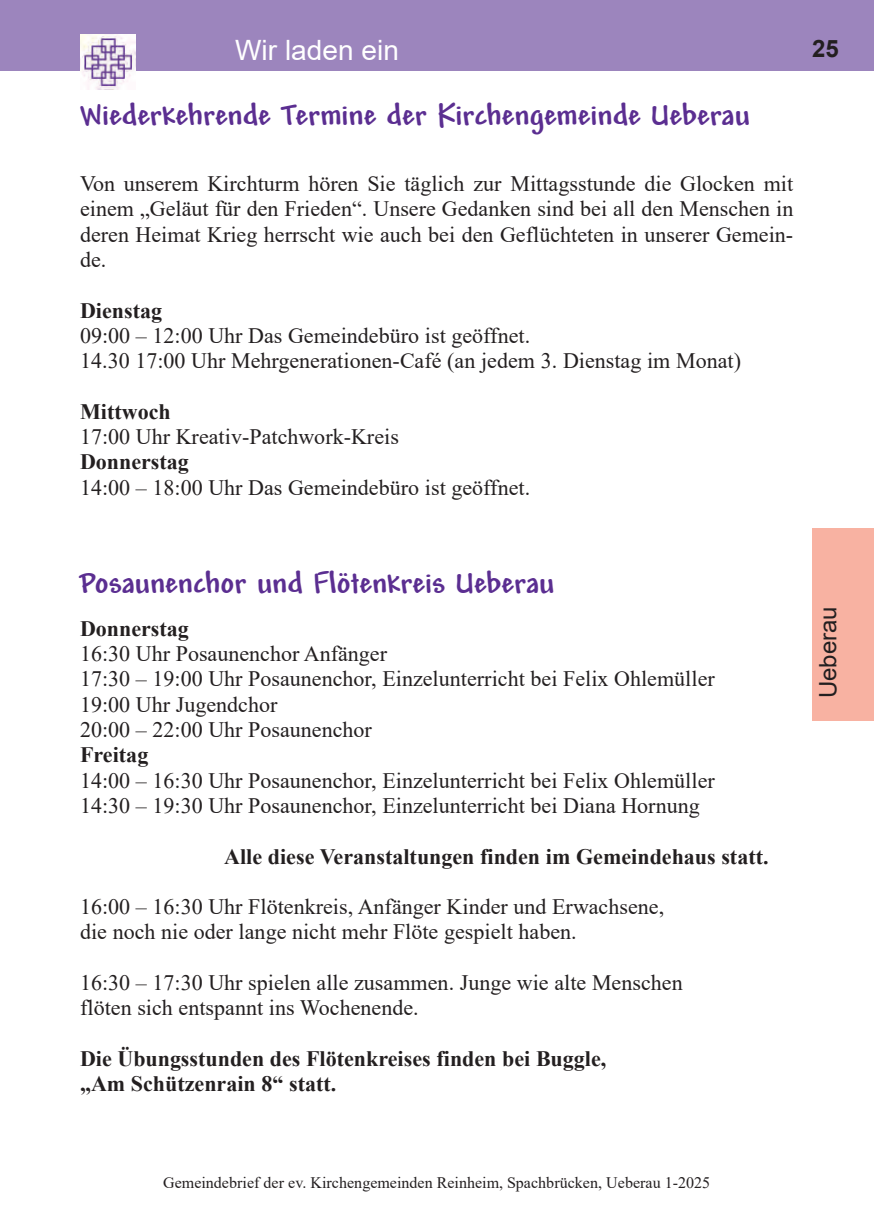
<style>
.page{position:relative;width:874px;height:1225px;background:#fff}
.page>*{position:absolute;margin:0;border:0;box-sizing:border-box;transform-origin:0 0}
.t1{font:700 32px "Andy";color:#5b2e91}
.t2{font:28px "Arial";color:#fff}
.t3{font:24px "Arial";color:#231f20}
.t4{font:700 24px "Arial";color:#231f20}
.t5{font:22px/25.2px "Times New Roman";color:#231f20}
.t6{font:700 22px/25.2px "Times New Roman";color:#231f20}
.t7{font:16px "Times New Roman";color:#231f20}
</style>
<div class="page">
<img style="left:82px;top:71px;width:49px;height:19px">
<div style="left:0;top:0;width:873px;height:71px;background:#9c85bd"></div>
<div style="left:811px;top:528px;width:62px;height:192px;background:#f8b2a2"></div>
<p class="t2" style="left:235px;top:35px;width:165px">Wir laden ein</p>
<p class="t4" style="left:811px;top:35px;width:28px">25</p>
<h1 class="t1" style="left:80px;top:100px;width:671px">Wiederkehrende Termine der Kirchengemeinde Ueberau</h1>
<p class="t5" style="left:80px;top:171px;width:714px;text-align:justify">Von unserem Kirchturm hören Sie täglich zur Mittagsstunde die Glocken mit einem „Geläut für den Frieden“. Unsere Gedanken sind bei all den Menschen in deren Heimat Krieg herrscht wie auch bei den Geflüchteten in unserer Gemein‐ de.</p>
<p class="t6" style="left:80px;top:298px;width:84px">Dienstag</p>
<p class="t5" style="left:80px;top:323px;width:662px">09:00 – 12:00 Uhr Das Gemeindebüro ist geöffnet.<br>14.30 17:00 Uhr Mehrgenerationen-Café (an jedem 3. Dienstag im Monat)</p>
<p class="t6" style="left:80px;top:399px;width:92px">Mittwoch</p>
<p class="t5" style="left:80px;top:424px;width:320px">17:00 Uhr Kreativ-Patchwork-Kreis</p>
<p class="t6" style="left:80px;top:449px;width:110px">Donnerstag</p>
<p class="t5" style="left:80px;top:475px;width:451px">14:00 – 18:00 Uhr Das Gemeindebüro ist geöffnet.</p>
<h1 class="t1" style="left:80px;top:568px;width:475px">Posaunenchor und Flötenkreis Ueberau</h1>
<p class="t6" style="left:80px;top:616px;width:110px">Donnerstag</p>
<p class="t5" style="left:80px;top:641px;width:636px">16:30 Uhr Posaunenchor Anfänger<br>17:30 – 19:00 Uhr Posaunenchor, Einzelunterricht bei Felix Ohlemüller 19:00 Uhr Jugendchor<br>20:00 – 22:00 Uhr Posaunenchor</p>
<p class="t6" style="left:80px;top:742px;width:70px">Freitag</p>
<p class="t5" style="left:80px;top:767px;width:636px">14:00 – 16:30 Uhr Posaunenchor, Einzelunterricht bei Felix Ohlemüller<br>14:30 – 19:30 Uhr Posaunenchor, Einzelunterricht bei Diana Hornung</p>
<p class="t6" style="left:224px;top:843px;width:545px">Alle diese Veranstaltungen finden im Gemeindehaus statt.</p>
<p class="t5" style="left:80px;top:894px;width:585px">16:00 – 16:30 Uhr Flötenkreis, Anfänger Kinder und Erwachsene, die noch nie oder lange nicht mehr Flöte gespielt haben.</p>
<p class="t5" style="left:80px;top:970px;width:603px">16:30 – 17:30 Uhr spielen alle zusammen. Junge wie alte Menschen flöten sich entspannt ins Wochenende.</p>
<p class="t6" style="left:80px;top:1046px;width:527px">Die Übungsstunden des Flötenkreises finden bei Buggle, „Am Schützenrain 8“ statt.</p>
<p class="t3" style="left:814px;top:698px;width:94px;rotate:-90deg">Ueberau</p>
<p class="t7" style="left:163px;top:1173px;width:548px">Gemeindebrief der ev. Kirchengemeinden Reinheim, Spachbrücken, Ueberau 1-2025</p>
</div>
